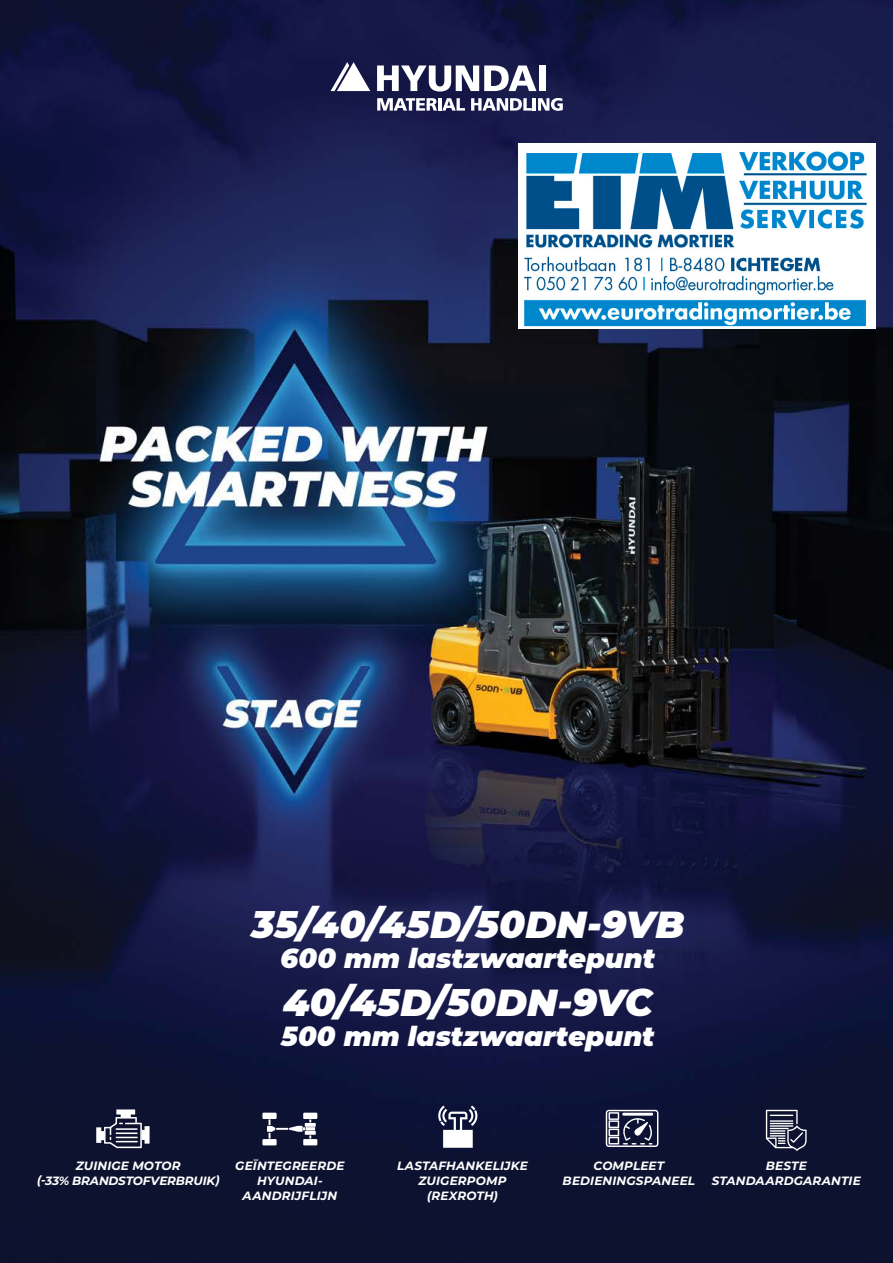
<style>
.page{position:relative;width:893px;height:1263px;background:#fff}
.page>*{position:absolute;margin:0;border:0;box-sizing:border-box;transform-origin:0 0}
.t1{font:italic 900 37.5px "Montserrat";letter-spacing:.005em;color:#fff}
.t2{font:italic 900 27px "Montserrat";letter-spacing:.005em;color:#fff}
.t3{font:italic 700 12px/15px "Montserrat";letter-spacing:.015em;color:#fff;text-align:center}
.t4{font:italic 700 12px/15px "Montserrat";letter-spacing:-.01em;color:#fff;text-align:center}
</style>
<div class="page">
<img style="left:0;top:0;width:893px;height:1263px">
<svg style="left:377px;top:65px;width:159px;height:27px"></svg>
<div style="left:539px;top:65px;width:7px;height:26px;background:#fff"></div>
<svg style="left:377px;top:98px;width:88px;height:13px"></svg>
<svg style="left:471px;top:98px;width:92px;height:13px"></svg>
<svg style="left:331px;top:62px;width:39px;height:29px"></svg>
<svg style="left:96px;top:1109px;width:54px;height:39px"></svg>
<svg style="left:766px;top:1110px;width:41px;height:41px;background:#565a6f"></svg>
<svg style="left:606px;top:1110px;width:52px;height:37px"></svg>
<svg style="left:438px;top:1105px;width:39px;height:43px"></svg>
<div style="left:262px;top:1113px;width:15px;height:6px;background:#fff"></div>
<div style="left:303px;top:1113px;width:14px;height:6px;background:#fff"></div>
<div style="left:262px;top:1139px;width:15px;height:6px;background:#fff"></div>
<div style="left:303px;top:1139px;width:14px;height:6px;background:#fff"></div>
<svg style="left:267px;top:1119px;width:48px;height:19px"></svg>
<img style="left:519px;top:143px;width:356px;height:185px">
<p class="t1" style="left:251px;top:896px;width:434px">35/40/45D/50DN-9VB</p>
<p class="t2" style="left:281px;top:938px;width:376px">600 mm lastzwaartepunt</p>
<p class="t1" style="left:283px;top:974px;width:371px">40/45D/50DN-9VC</p>
<p class="t2" style="left:281px;top:1016px;width:375px">500 mm lastzwaartepunt</p>
<p class="t3" style="left:235px;top:1158px;width:111px">GEÏNTEGREERDE<br>HYUNDAI-<br>AANDRIJFLIJN</p>
<p class="t3" style="left:397px;top:1158px;width:132px">LASTAFHANKELIJKE<br>ZUIGERPOMP (REXROTH)</p>
<p class="t4" style="left:37px;top:1158px;width:184px">ZUINIGE MOTOR<br>(-33% BRANDSTOFVERBRUIK)</p>
<p class="t3" style="left:712px;top:1158px;width:150px">BESTE<br>STANDAARDGARANTIE</p>
<p class="t3" style="left:563px;top:1158px;width:134px">COMPLEET<br>BEDIENINGSPANEEL</p>
</div>
